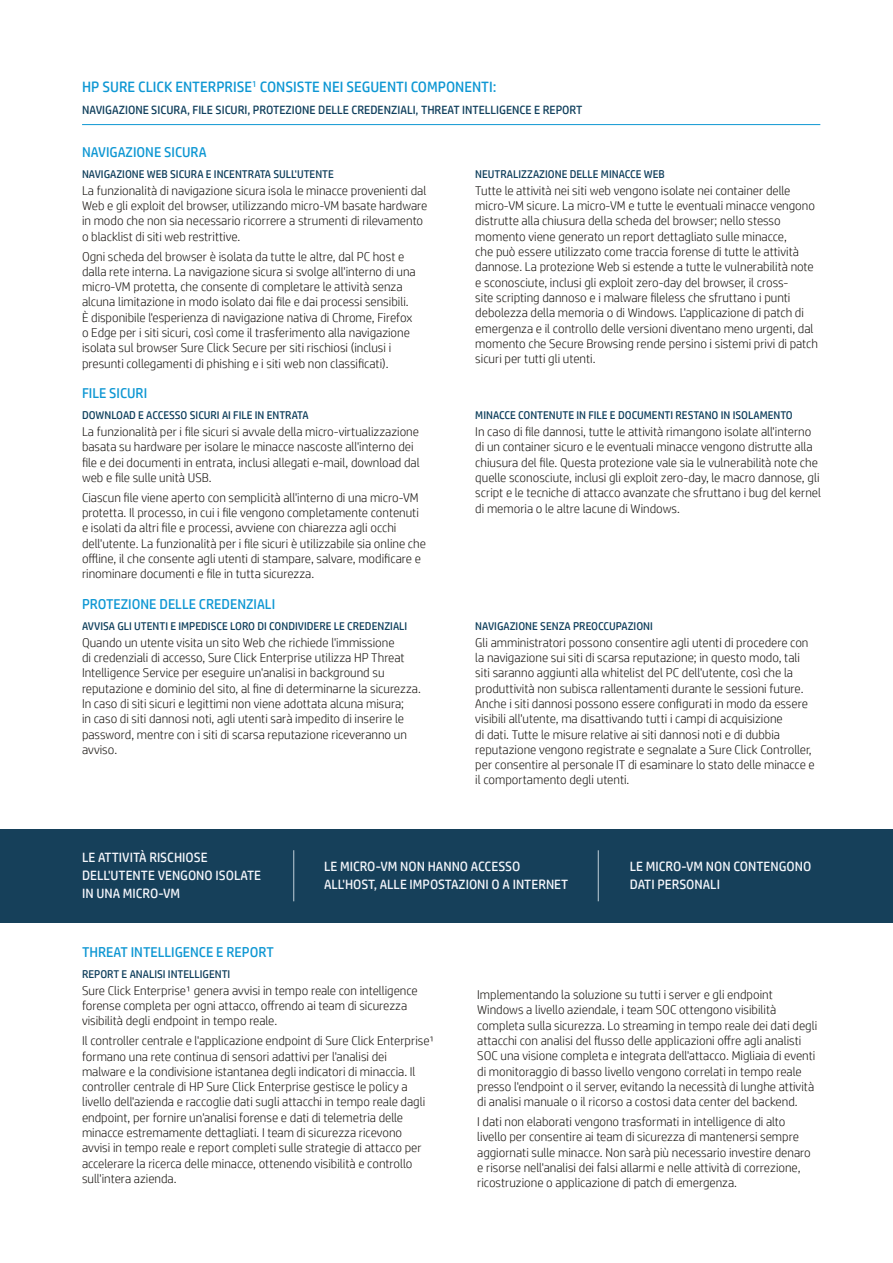
<style>
.page{position:relative;width:893px;height:1263px;background:#fff}
.page>*{position:absolute;margin:0;border:0;box-sizing:border-box;transform-origin:0 0}
.t1{font:15px "HP Simplified";color:#0e97d3}
.t2{font:14.25px "HP Simplified";color:#0e97d3}
.t3{font:13.5px/18px "HP Simplified";color:#f4f6fb}
.t4{font:300 12.75px/15.3px "HP Simplified";color:#181410}
.t5{font:12px "HP Simplified";color:#0e3e5b}
.t6{font:11.25px "HP Simplified";color:#0e3e5b}
</style>
<div class="page">
<div style="left:0;top:829px;width:893px;height:93px;background:#16405a"></div>
<hr style="left:293px;top:850px;width:1px;height:51px;background:#c0d0d9">
<hr style="left:598px;top:850px;width:1px;height:51px;background:#c0d0d9">
<hr style="left:82px;top:124px;width:738px;height:1px;background:#0e97d3">
<p class="t1" style="left:82px;top:77px;width:416px">HP SURE CLICK ENTERPRISE<sup>1</sup> CONSISTE NEI SEGUENTI COMPONENTI:</p>
<p class="t5" style="left:82px;top:102px;width:502px">NAVIGAZIONE SICURA, FILE SICURI, PROTEZIONE DELLE CREDENZIALI, THREAT INTELLIGENCE E REPORT</p>
<p class="t2" style="left:82px;top:143px;width:126px">NAVIGAZIONE SICURA</p>
<p class="t6" style="left:82px;top:167px;width:253px">NAVIGAZIONE WEB SICURA E INCENTRATA SULL'UTENTE</p>
<p class="t4" style="left:82px;top:182px;width:347px">La funzionalità di navigazione sicura isola le minacce provenienti dal Web e gli exploit del browser, utilizzando micro-VM basate hardware in modo che non sia necessario ricorrere a strumenti di rilevamento o blacklist di siti web restrittive.</p>
<p class="t4" style="left:82px;top:248px;width:335px">Ogni scheda del browser è isolata da tutte le altre, dal PC host e dalla rete interna. La navigazione sicura si svolge all'interno di una micro-VM protetta, che consente di completare le attività senza alcuna limitazione in modo isolato dai file e dai processi sensibili.<br>È disponibile l'esperienza di navigazione nativa di Chrome, Firefox o Edge per i siti sicuri, così come il trasferimento alla navigazione isolata sul browser Sure Click Secure per siti rischiosi (inclusi i presunti collegamenti di phishing e i siti web non classificati).</p>
<p class="t6" style="left:475px;top:167px;width:191px">NEUTRALIZZAZIONE DELLE MINACCE WEB</p>
<p class="t4" style="left:475px;top:182px;width:344px">Tutte le attività nei siti web vengono isolate nei container delle micro-VM sicure. La micro-VM e tutte le eventuali minacce vengono distrutte alla chiusura della scheda del browser; nello stesso momento viene generato un report dettagliato sulle minacce,<br>che può essere utilizzato come traccia forense di tutte le attività dannose. La protezione Web si estende a tutte le vulnerabilità note e sconosciute, inclusi gli exploit zero-day del browser, il cross-<br>site scripting dannoso e i malware fileless che sfruttano i punti debolezza della memoria o di Windows. L'applicazione di patch di emergenza e il controllo delle versioni diventano meno urgenti, dal momento che Secure Browsing rende persino i sistemi privi di patch sicuri per tutti gli utenti.</p>
<p class="t2" style="left:82px;top:384px;width:67px">FILE SICURI</p>
<p class="t6" style="left:82px;top:408px;width:228px">DOWNLOAD E ACCESSO SICURI AI FILE IN ENTRATA</p>
<p class="t4" style="left:82px;top:424px;width:339px">La funzionalità per i file sicuri si avvale della micro-virtualizzazione basata su hardware per isolare le minacce nascoste all'interno dei file e dei documenti in entrata, inclusi allegati e-mail, download dal web e file sulle unità USB.</p>
<p class="t4" style="left:82px;top:489px;width:345px">Ciascun file viene aperto con semplicità all'interno di una micro-VM protetta. Il processo, in cui i file vengono completamente contenuti e isolati da altri file e processi, avviene con chiarezza agli occhi dell'utente. La funzionalità per i file sicuri è utilizzabile sia online che offline, il che consente agli utenti di stampare, salvare, modificare e rinominare documenti e file in tutta sicurezza.</p>
<p class="t2" style="left:82px;top:595px;width:195px">PROTEZIONE DELLE CREDENZIALI</p>
<p class="t6" style="left:82px;top:619px;width:327px">AVVISA GLI UTENTI E IMPEDISCE LORO DI CONDIVIDERE LE CREDENZIALI</p>
<p class="t4" style="left:82px;top:634px;width:340px">Quando un utente visita un sito Web che richiede l'immissione<br>di credenziali di accesso, Sure Click Enterprise utilizza HP Threat Intelligence Service per eseguire un'analisi in background su reputazione e dominio del sito, al fine di determinarne la sicurezza.<br>In caso di siti sicuri e legittimi non viene adottata alcuna misura;<br>in caso di siti dannosi noti, agli utenti sarà impedito di inserire le password, mentre con i siti di scarsa reputazione riceveranno un avviso.</p>
<p class="t6" style="left:475px;top:408px;width:319px">MINACCE CONTENUTE IN FILE E DOCUMENTI RESTANO IN ISOLAMENTO</p>
<p class="t4" style="left:475px;top:424px;width:347px">In caso di file dannosi, tutte le attività rimangono isolate all'interno di un container sicuro e le eventuali minacce vengono distrutte alla chiusura del file. Questa protezione vale sia le vulnerabilità note che quelle sconosciute, inclusi gli exploit zero-day, le macro dannose, gli script e le tecniche di attacco avanzate che sfruttano i bug del kernel di memoria o le altre lacune di Windows.</p>
<p class="t6" style="left:475px;top:619px;width:179px">NAVIGAZIONE SENZA PREOCCUPAZIONI</p>
<p class="t4" style="left:475px;top:634px;width:341px">Gli amministratori possono consentire agli utenti di procedere con la navigazione sui siti di scarsa reputazione; in questo modo, tali siti saranno aggiunti alla whitelist del PC dell'utente, così che la produttività non subisca rallentamenti durante le sessioni future.<br>Anche i siti dannosi possono essere configurati in modo da essere visibili all'utente, ma disattivando tutti i campi di acquisizione<br>di dati. Tutte le misure relative ai siti dannosi noti e di dubbia reputazione vengono registrate e segnalate a Sure Click Controller, per consentire al personale IT di esaminare lo stato delle minacce e il comportamento degli utenti.</p>
<p class="t3" style="left:82px;top:848px;width:181px">LE ATTIVITÀ RISCHIOSE<br>DELL'UTENTE VENGONO ISOLATE<br>IN UNA MICRO-VM</p>
<p class="t3" style="left:324px;top:857px;width:246px">LE MICRO-VM NON HANNO ACCESSO<br>ALL'HOST, ALLE IMPOSTAZIONI O A INTERNET</p>
<p class="t3" style="left:630px;top:857px;width:183px">LE MICRO-VM NON CONTENGONO<br>DATI PERSONALI</p>
<p class="t2" style="left:82px;top:943px;width:193px">THREAT INTELLIGENCE E REPORT</p>
<p class="t6" style="left:82px;top:967px;width:150px">REPORT E ANALISI INTELLIGENTI</p>
<p class="t4" style="left:82px;top:982px;width:337px">Sure Click Enterprise¹ genera avvisi in tempo reale con intelligence forense completa per ogni attacco, offrendo ai team di sicurezza visibilità degli endpoint in tempo reale.</p>
<p class="t4" style="left:82px;top:1033px;width:354px">Il controller centrale e l'applicazione endpoint di Sure Click Enterprise¹ formano una rete continua di sensori adattivi per l'analisi dei<br>malware e la condivisione istantanea degli indicatori di minaccia. Il controller centrale di HP Sure Click Enterprise gestisce le policy a livello dell'azienda e raccoglie dati sugli attacchi in tempo reale dagli endpoint, per fornire un'analisi forense e dati di telemetria delle minacce estremamente dettagliati. I team di sicurezza ricevono<br>avvisi in tempo reale e report completi sulle strategie di attacco per accelerare la ricerca delle minacce, ottenendo visibilità e controllo sull'intera azienda.</p>
<p class="t4" style="left:477px;top:986px;width:342px">Implementando la soluzione su tutti i server e gli endpoint Windows a livello aziendale, i team SOC ottengono visibilità completa sulla sicurezza. Lo streaming in tempo reale dei dati degli attacchi con analisi del flusso delle applicazioni offre agli analisti SOC una visione completa e integrata dell'attacco. Migliaia di eventi di monitoraggio di basso livello vengono correlati in tempo reale presso l'endpoint o il server, evitando la necessità di lunghe attività di analisi manuale o il ricorso a costosi data center del backend.</p>
<p class="t4" style="left:477px;top:1113px;width:335px">I dati non elaborati vengono trasformati in intelligence di alto livello per consentire ai team di sicurezza di mantenersi sempre aggiornati sulle minacce. Non sarà più necessario investire denaro e risorse nell'analisi dei falsi allarmi e nelle attività di correzione, ricostruzione o applicazione di patch di emergenza.</p>
</div>
